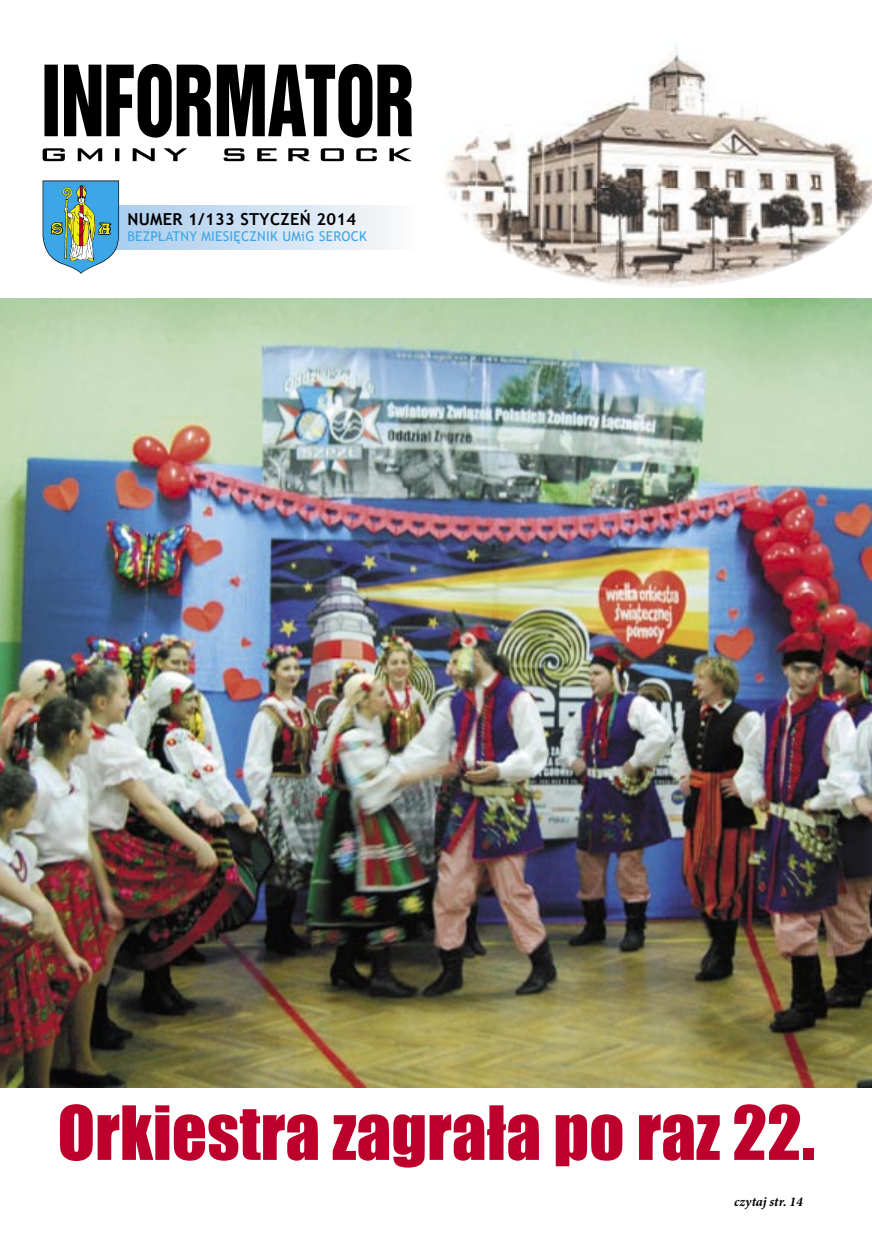
<style>
.page{position:relative;width:872px;height:1242px;background:#fff}
.page>*{position:absolute;margin:0;border:0;box-sizing:border-box;transform-origin:0 0}
.t1{font:69px "Impact";color:#bd002b}
.t2{font:700 16.5px "Trebuchet MS";letter-spacing:.02em;color:#000}
.t3{font:13.5px "Trebuchet MS";letter-spacing:.02em;color:#3ca6e6}
.t4{font:italic 700 13.5px "Minion Pro";color:#000}
</style>
<div class="page">
<svg style="left:43px;top:64px;width:369px;height:97px"></svg>
<svg style="left:119px;top:205px;width:269px;height:45px;background:#cee1f2"></svg>
<svg style="left:43px;top:180px;width:76px;height:94px;background:#73acb8"></svg>
<img style="left:445px;top:43px;width:427px;height:145px">
<img style="left:449px;top:188px;width:19px;height:34px">
<img style="left:584px;top:188px;width:288px;height:100px">
<img style="left:552px;top:270px;width:32px;height:9px">
<img style="left:468px;top:144px;width:129px;height:126px">
<img style="left:0;top:298px;width:872px;height:789px">
<p class="t2" style="left:127px;top:208px;width:230px">NUMER 1/133 STYCZEŃ 2014</p>
<p class="t3" style="left:127px;top:228px;width:241px">BEZPŁATNY MIESIĘCZNIK UMiG SEROCK</p>
<h1 class="t1" style="left:57px;top:1079px;width:758px">Orkiestra zagrała po raz 22.</h1>
<p class="t4" style="left:734px;top:1194px;width:70px">czytaj str. 14</p>
</div>
